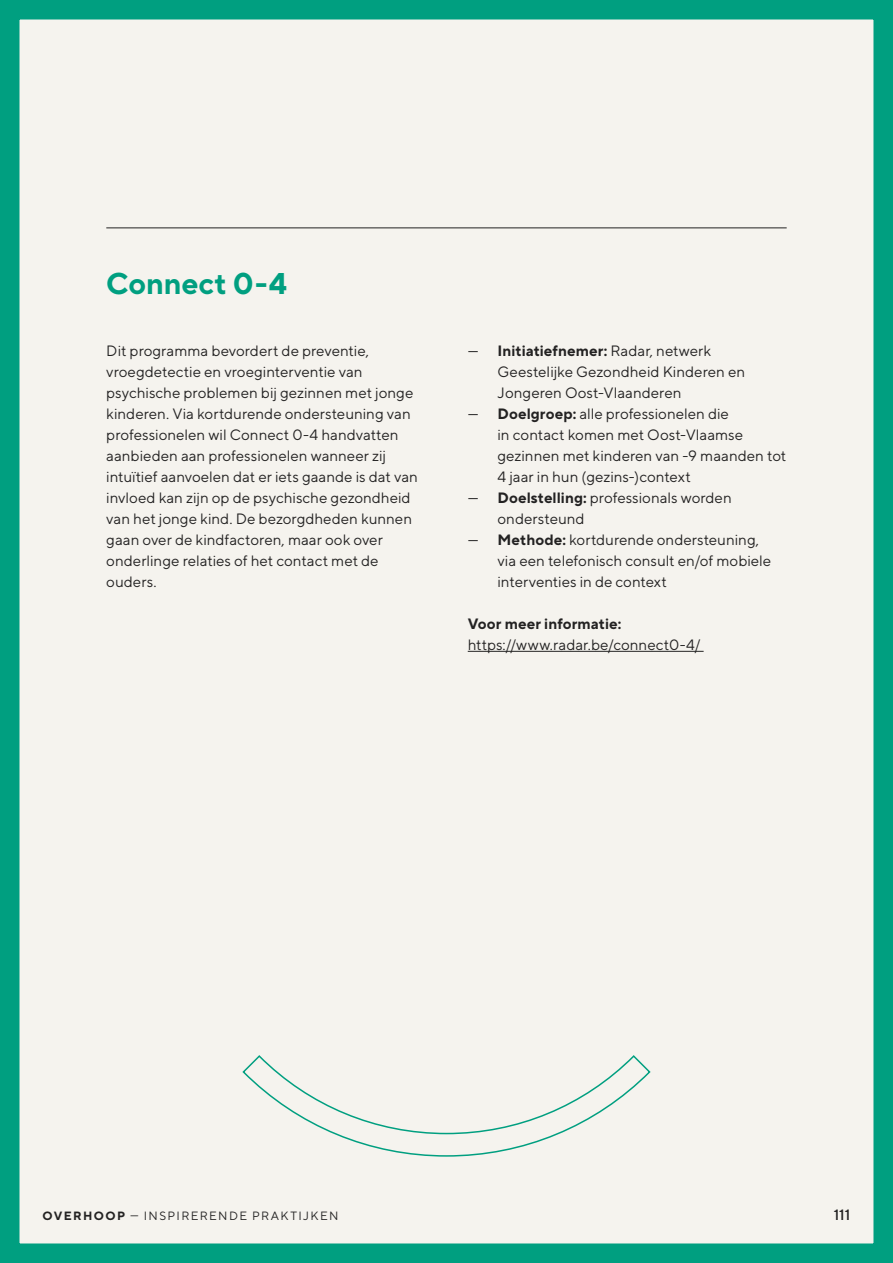
<style>
.page{position:relative;width:893px;height:1263px;background:#f5f3ee}
.page>*{position:absolute;margin:0;border:0;box-sizing:border-box;transform-origin:0 0}
.t1{font:700 30px "TT Norms Pro";letter-spacing:-.005em;color:#009f80}
.t2{font:15px/21px "TT Norms Pro";letter-spacing:.005em;color:#232222}
.t3{font:700 15px "TT Norms Pro";letter-spacing:.005em;color:#232222}
.t4{font:500 15px "TT Norms Pro";color:#232222}
.t5{font:12px "TT Norms Pro";letter-spacing:.115em;color:#232222}
.s1{font-weight:700}
</style>
<div class="page">
<div style="left:0;top:0;width:893px;height:1263px;border:20px solid #009f80"></div>
<svg style="left:242px;top:1055px;width:409px;height:102px"></svg>
<hr style="left:106px;top:227px;width:681px;height:1px;background:#232222">
<hr style="left:468px;top:651px;width:236px;height:1px;background:#232222">
<h1 class="t1" style="left:106px;top:264px;width:182px">Connect 0-4</h1>
<p class="t2" style="left:106px;top:339px;width:313px">Dit programma bevordert de preventie, vroegdetectie en vroeginterventie van psychische problemen bij gezinnen met jonge kinderen. Via kortdurende ondersteuning van professionelen wil Connect 0-4 handvatten aanbieden aan professionelen wanneer zij intuïtief aanvoelen dat er iets gaande is dat van invloed kan zijn op de psychische gezondheid van het jonge kind. De bezorgdheden kunnen gaan over de kindfactoren, maar ook over onderlinge relaties of het contact met de ouders.</p>
<p class="t2" style="left:497px;top:339px;width:249px;text-indent:-30px">— <span class="s1">Initiatiefnemer:</span> Radar, netwerk<br>Geestelijke Gezondheid Kinderen en<br>Jongeren Oost-Vlaanderen</p>
<p class="t2" style="left:497px;top:402px;width:290px;text-indent:-30px">— <span class="s1">Doelgroep:</span> alle professionelen die<br>in contact komen met Oost-Vlaamse gezinnen met kinderen van -9 maanden tot 4 jaar in hun (gezins-)context</p>
<p class="t2" style="left:497px;top:486px;width:236px;text-indent:-30px">— <span class="s1">Doelstelling:</span> professionals worden ondersteund</p>
<p class="t2" style="left:497px;top:528px;width:275px;text-indent:-30px">— <span class="s1">Methode:</span> kortdurende ondersteuning, via een telefonisch consult en/of mobiele interventies in de context</p>
<p class="t3" style="left:468px;top:614px;width:155px">Voor meer informatie:</p>
<p class="t2" style="left:468px;top:633px;width:234px">https://www.radar.be/connect0-4/</p>
<p class="t5" style="left:43px;top:1208px;width:297px"><span class="s1">OVERHOOP</span> — INSPIRERENDE PRAKTIJKEN</p>
<p class="t4" style="left:834px;top:1205px;width:18px">111</p>
</div>
